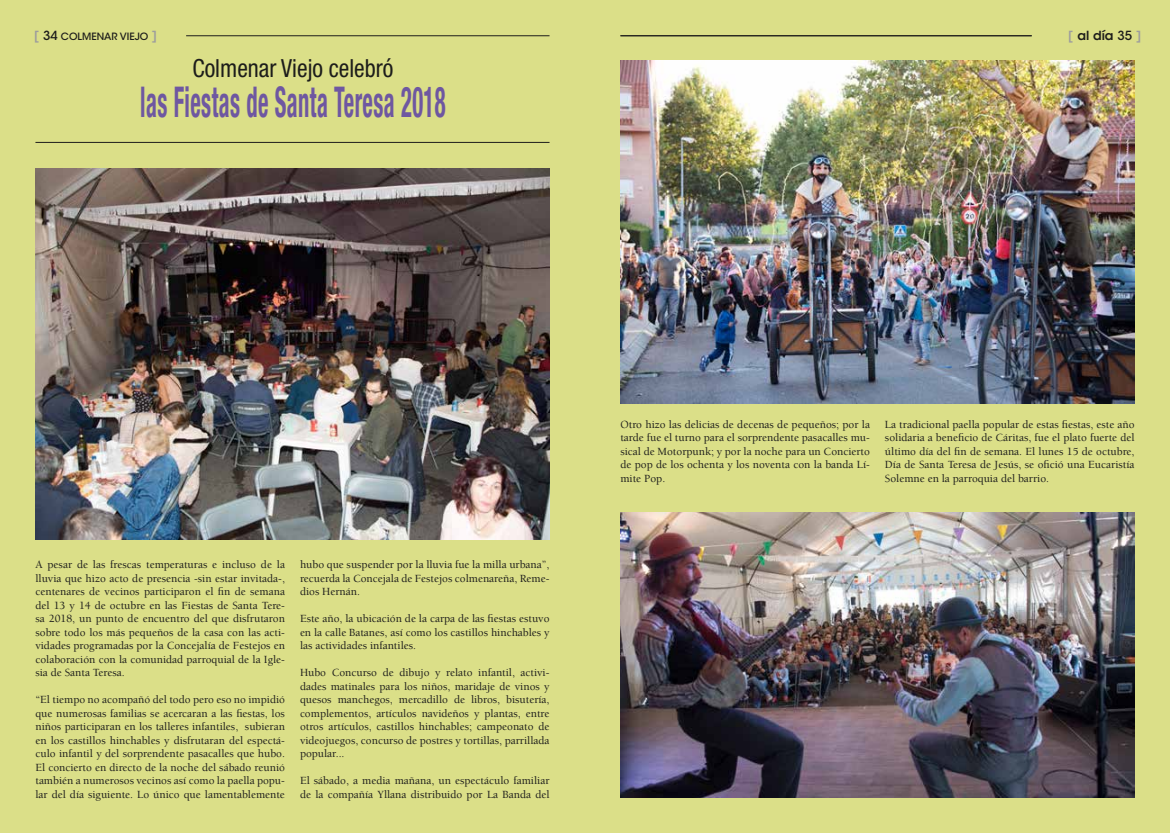
<style>
.page{position:relative;width:1170px;height:833px;background:#fff}
.page>*{position:absolute;margin:0;border:0;box-sizing:border-box;transform-origin:0 0}
.t1{font:700 condensed 42.5px "Helvetica Neue LT Std";letter-spacing:.02em;color:#6e57a1;scale:.53 1}
.t2{font:condensed 25px "Helvetica Neue LT Std";color:#1d1d1b;scale:.95 1}
.t3{font:600 12.5px "ITC Avant Garde Std";color:#1d1d1b}
.t4{font:500 11.25px/13.5px "Berkeley Std";color:#1d1d1b;text-align:justify}
.t5{font:500 10px "ITC Avant Garde Std";color:#1d1d1b}
.s1{font-weight:600;font-size:12.5px;color:#9d9d9d}
.s2{font-size:12.5px}
.s3{color:#9d9d9d}
.s4{font-weight:500}
</style>
<div class="page">
<div style="left:0;top:0;width:1169px;height:833px;background:#dbdf88"></div>
<hr style="left:620px;top:35px;width:411px;height:1px;background:#1d1d1b">
<hr style="left:186px;top:35px;width:363px;height:1px;background:#1d1d1b">
<hr style="left:35px;top:142px;width:514px;height:1px;background:#1d1d1b">
<img style="left:35px;top:168px;width:514px;height:372px">
<img style="left:620px;top:61px;width:514px;height:343px">
<img style="left:620px;top:512px;width:514px;height:285px">
<p class="t5" style="left:34px;top:30px;width:125px"><span class="s1">[</span> <span class="s2">34</span> COLMENAR VIEJO <span class="s1">]</span></p>
<p class="t3" style="left:1067px;top:28px;width:75px"><span class="s3">[</span> al día <span class="s4">35</span> <span class="s3">]</span></p>
<h2 class="t2" style="left:192px;top:54px;width:213px">Colmenar Viejo celebró</h2>
<h1 class="t1" style="left:140px;top:76px;width:577px">las Fiestas de Santa Teresa 2018</h1>
<p class="t4" style="left:35px;top:558px;width:251px">A pesar de las frescas temperaturas e incluso de la lluvia que hizo acto de presencia -sin estar invitada-, centenares de vecinos participaron el fin de semana del 13 y 14 de octubre en las Fiestas de Santa Tere&shy;sa 2018, un punto de encuentro del que disfrutaron sobre todo los más pequeños de la casa con las acti&shy;vidades programadas por la Concejalía de Festejos en colaboración con la comunidad parroquial de la Igle&shy;sia de Santa Teresa.</p>
<p class="t4" style="left:35px;top:693px;width:251px">“El tiempo no acompañó del todo pero eso no impidió que numerosas familias se acercaran a las fiestas, los niños participaran en los talleres infantiles, subieran en los castillos hinchables y disfrutaran del espectá&shy;culo infantil y del sorprendente pasacalles que hubo.<br>El concierto en directo de la noche del sábado reunió también a numerosos vecinos así como la paella popu&shy;lar del día siguiente. Lo único que lamentablemente</p>
<p class="t4" style="left:300px;top:558px;width:251px">hubo que suspender por la lluvia fue la milla urbana”, recuerda la Concejala de Festejos colmenareña, Reme&shy;dios Hernán.</p>
<p class="t4" style="left:300px;top:612px;width:251px">Este año, la ubicación de la carpa de las fiestas estuvo en la calle Batanes, así como los castillos hinchables y las actividades infantiles.</p>
<p class="t4" style="left:300px;top:666px;width:251px">Hubo Concurso de dibujo y relato infantil, activi&shy;dades matinales para los niños, maridaje de vinos y quesos manchegos, mercadillo de libros, bisutería, complementos, artículos navideños y plantas, entre otros artículos, castillos hinchables; campeonato de videojuegos, concurso de postres y tortillas, parrillada popular...</p>
<p class="t4" style="left:300px;top:774px;width:251px">El sábado, a media mañana, un espectáculo familiar de la compañía Yllana distribuido por La Banda del</p>
<p class="t4" style="left:620px;top:418px;width:251px">Otro hizo las delicias de decenas de pequeños; por la tarde fue el turno para el sorprendente pasacalles mu&shy;sical de Motorpunk; y por la noche para un Concierto de pop de los ochenta y los noventa con la banda Lí&shy;mite Pop.</p>
<p class="t4" style="left:884px;top:418px;width:251px">La tradicional paella popular de estas fiestas, este año solidaria a beneficio de Cáritas, fue el plato fuerte del último día del fin de semana. El lunes 15 de octubre, Día de Santa Teresa de Jesús, se ofició una Eucaristía Solemne en la parroquia del barrio.</p>
</div>
